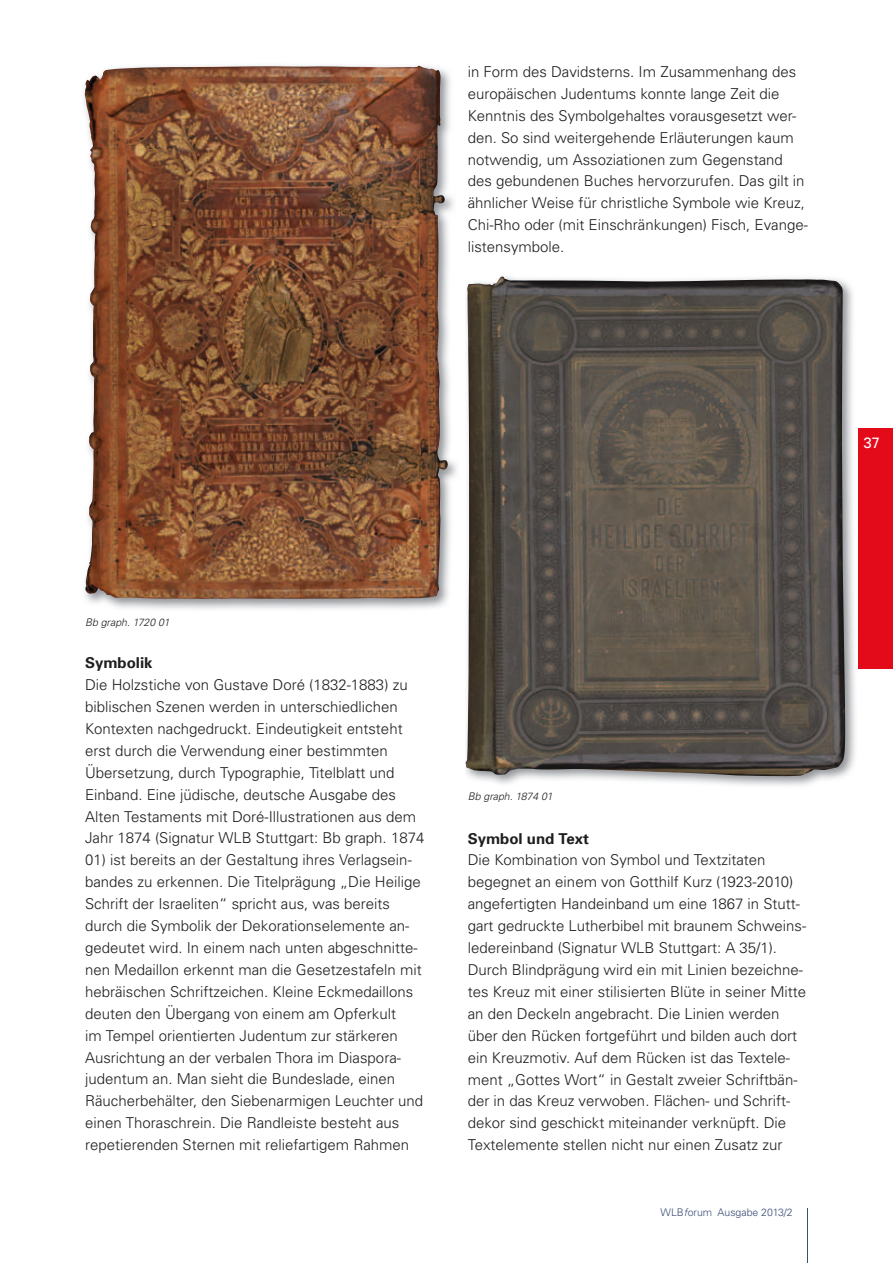
<style>
.page{position:relative;width:893px;height:1263px;background:#fff}
.page>*{position:absolute;margin:0;border:0;box-sizing:border-box;transform-origin:0 0}
.t1{font:300 15px/21.9px "Univers";color:#1d1e1f}
.t2{font:700 15px "Univers";color:#1d1e1f}
.t3{font:15px "Univers";color:#fff}
.t4{font:italic 300 10.5px "Univers";color:#1d1e1f}
.t5{font:300 10.5px "Univers";color:#3a4d76}
.s1{font-style:italic}
</style>
<div class="page">
<hr style="left:807px;top:1208px;width:1px;height:55px;background:#3a4d76">
<div style="left:859px;top:428px;width:34px;height:240px;background:#e30a19"></div>
<img style="left:85px;top:65px;width:372px;height:544px">
<img style="left:84px;top:66px;width:333px;height:497px">
<img style="left:470px;top:276px;width:385px;height:510px">
<img style="left:465px;top:277px;width:380px;height:499px">
<p class="t1" style="left:468px;top:60px;width:342px">in Form des Davidsterns. Im Zusammenhang des europäischen Judentums konnte lange Zeit die Kenntnis des Symbolgehaltes vorausgesetzt wer&shy;den. So sind weitergehende Erläuterungen kaum notwendig, um Assoziationen zum Gegenstand des gebundenen Buches hervorzurufen. Das gilt in ähnlicher Weise für christliche Symbole wie Kreuz, Chi-Rho oder (mit Einschränkungen) Fisch, Evange&shy;listensymbole.</p>
<p class="t3" style="left:863px;top:434px;width:18px">37</p>
<p class="t4" style="left:85px;top:616px;width:86px">Bb graph. 1720 01</p>
<p class="t2" style="left:85px;top:653px;width:69px">Symbolik</p>
<p class="t1" style="left:85px;top:673px;width:341px">Die Holzstiche von Gustave Doré (1832-1883) zu biblischen Szenen werden in unterschiedlichen Kontexten nachgedruckt. Eindeutigkeit entsteht erst durch die Verwendung einer bestimmten Übersetzung, durch Typographie, Titelblatt und Einband. Eine jüdische, deutsche Ausgabe des Alten Testaments mit Doré-Illustrationen aus dem Jahr 1874 (Signatur WLB Stuttgart: Bb graph. 1874</p>
<p class="t1" style="left:85px;top:849px;width:340px">01) ist bereits an der Gestaltung ihres Verlagsein&shy;bandes zu erkennen. Die Titelprägung „Die Heilige Schrift der Israeliten“ spricht aus, was bereits durch die Symbolik der Dekorationselemente an&shy;gedeutet wird. In einem nach unten abgeschnitte&shy;nen Medaillon erkennt man die Gesetzestafeln mit hebräischen Schriftzeichen. Kleine Eckmedaillons deuten den Übergang von einem am Opferkult<br>im Tempel orientierten Judentum zur stärkeren Ausrichtung an der verbalen Thora im Diaspora&shy;judentum an. Man sieht die Bundeslade, einen Räucherbehälter, den Siebenarmigen Leuchter und einen Thoraschrein. Die Randleiste besteht aus repetierenden Sternen mit reliefartigem Rahmen</p>
<p class="t4" style="left:468px;top:790px;width:87px">Bb graph. 1874 01</p>
<p class="t2" style="left:468px;top:828px;width:123px">Symbol und Text</p>
<p class="t1" style="left:468px;top:849px;width:340px">Die Kombination von Symbol und Textzitaten begegnet an einem von Gotthilf Kurz (1923-2010) angefertigten Handeinband um eine 1867 in Stutt&shy;gart gedruckte Lutherbibel mit braunem Schweins&shy;ledereinband (Signatur WLB Stuttgart: A 35/1).<br>Durch Blindprägung wird ein mit Linien bezeichne&shy;tes Kreuz mit einer stilisierten Blüte in seiner Mitte an den Deckeln angebracht. Die Linien werden über den Rücken fortgeführt und bilden auch dort ein Kreuzmotiv. Auf dem Rücken ist das Textele&shy;ment „Gottes Wort“ in Gestalt zweier Schriftbän&shy;der in das Kreuz verwoben. Flächen- und Schrift&shy;dekor sind geschickt miteinander verknüpft. Die Textelemente stellen nicht nur einen Zusatz zur</p>
<p class="t5" style="left:661px;top:1206px;width:134px">WLB<span class="s1">f</span>orum Ausgabe 2013/2</p>
</div>
